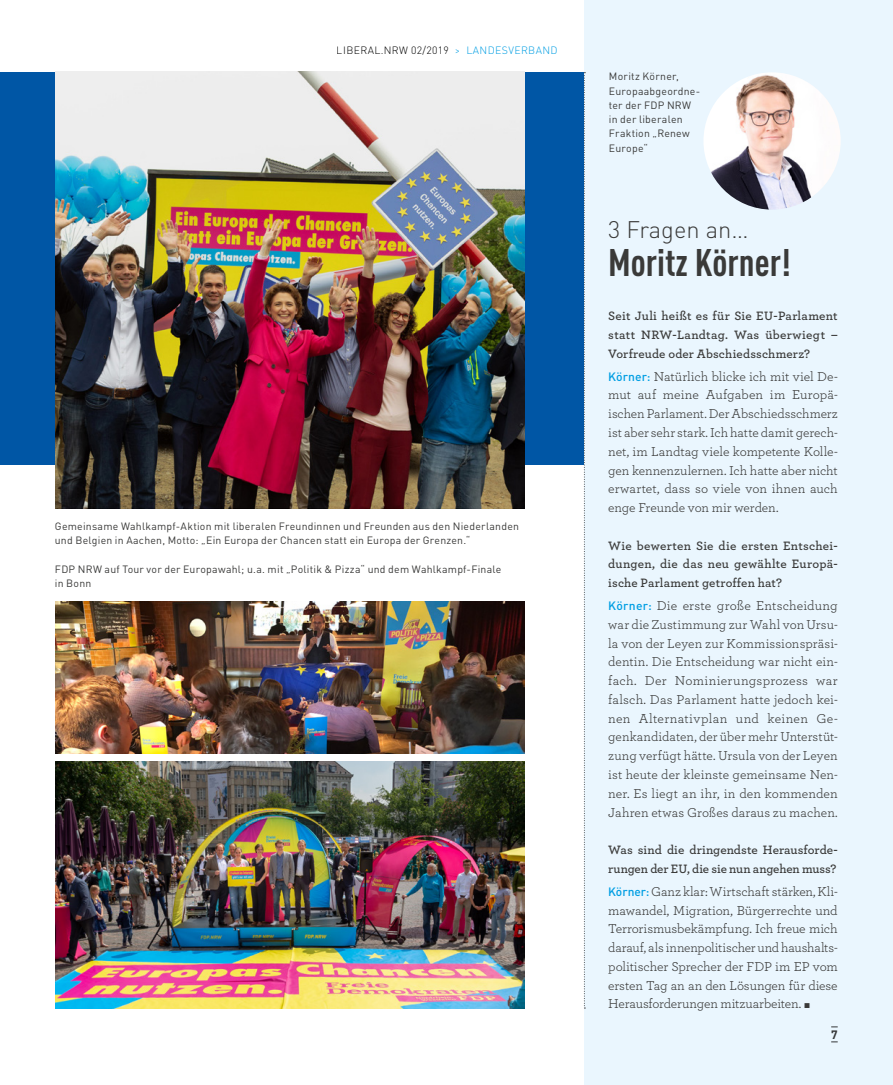
<style>
.page{position:relative;width:893px;height:1085px;background:#fff}
.page>*{position:absolute;margin:0;border:0;box-sizing:border-box;transform-origin:0 0}
.t1{font:700 condensed 37.95px "DIN Pro";color:#3a3a39}
.t2{font:300 23.7px "DIN Pro";color:#3a3a39}
.t3{font:13.5px/18.8px "Archer";color:#3a3a39;text-align:justify}
.t4{font:600 12.75px/18.8px "Archer";letter-spacing:.01em;color:#3a3a39;text-align:justify}
.t5{font:700 12px "DIN Pro";color:#3a3a39}
.t6{font:10.5px/14.2px "DIN Pro";letter-spacing:.02em;color:#3a3a39}
.t7{font:300 10.5px "DIN Pro";letter-spacing:.035em;color:#000}
.s1{color:#009ee3}
.s2{font-family:"DIN Pro";font-weight:500;font-size:12px;color:#009ee3}
</style>
<div class="page">
<div style="left:0;top:72px;width:837px;height:393px;background:#0056a5"></div>
<div style="left:585px;top:0;width:308px;height:1084px;background:#eaf6fe"></div>
<img style="left:56px;top:761px;width:468px;height:247px">
<img style="left:703px;top:72px;width:138px;height:137px;border-radius:69px">
<img style="left:56px;top:72px;width:468px;height:436px">
<svg style="left:584px;top:72px;width:1px;height:936px"></svg>
<img style="left:56px;top:601px;width:468px;height:152px">
<p class="t7" style="left:337px;top:43px;width:222px">LIBERAL.NRW 02/2019 <span class="s1">&gt; LANDESVERBAND</span></p>
<p class="t6" style="left:55px;top:518px;width:466px">Gemeinsame Wahlkampf-Aktion mit liberalen Freundinnen und Freunden aus den Niederlanden und Belgien in Aachen, Motto: „Ein Europa der Chancen statt ein Europa der Grenzen.“</p>
<p class="t6" style="left:55px;top:561px;width:448px">FDP NRW auf Tour vor der Europawahl; u.a. mit „Politik &amp; Pizza“ und dem Wahlkampf-Finale in Bonn</p>
<p class="t6" style="left:609px;top:69px;width:93px">Moritz Körner,<br>Europaabgeordne&shy;ter der FDP NRW in der liberalen<br>Fraktion „Renew<br>Europe“</p>
<h2 class="t2" style="left:608px;top:214px;width:142px">3 FRAGEN AN…</h2>
<h1 class="t1" style="left:608px;top:235px;width:184px">Moritz Körner!</h1>
<p class="t4" style="left:608px;top:306px;width:231px">Seit Juli heißt es für Sie EU-Parlament statt NRW-Landtag. Was überwiegt – Vorfreude oder Abschiedsschmerz?</p>
<p class="t3" style="left:608px;top:366px;width:231px"><span class="s2">Körner:</span> Natürlich blicke ich mit viel De&shy;mut auf meine Aufgaben im Europä&shy;ischen Parlament. Der Abschiedsschmerz ist aber sehr stark. Ich hatte damit gerech&shy;net, im Landtag viele kompetente Kolle&shy;gen kennenzulernen. Ich hatte aber nicht erwartet, dass so viele von ihnen auch enge Freunde von mir werden.</p>
<p class="t4" style="left:608px;top:535px;width:231px">Wie bewerten Sie die ersten Entschei&shy;dungen, die das neu gewählte Europä&shy;ische Parlament getroffen hat?</p>
<p class="t3" style="left:608px;top:595px;width:231px"><span class="s2">Körner:</span> Die erste große Entscheidung war die Zustimmung zur Wahl von Ursu&shy;la von der Leyen zur Kommissionspräsi&shy;dentin. Die Entscheidung war nicht ein&shy;fach. Der Nominierungsprozess war falsch. Das Parlament hatte jedoch kei&shy;nen Alternativplan und keinen Ge&shy;genkandidaten, der über mehr Unterstüt&shy;zung verfügt hätte. Ursula von der Leyen ist heute der kleinste gemeinsame Nen&shy;ner. Es liegt an ihr, in den kommenden Jahren etwas Großes daraus zu machen.</p>
<p class="t4" style="left:608px;top:839px;width:231px">Was sind die dringendste Herausforde&shy;rungen der EU, die sie nun angehen muss?</p>
<p class="t3" style="left:608px;top:881px;width:231px"><span class="s2">Körner:</span> Ganz klar: Wirtschaft stärken, Kli&shy;mawandel, Migration, Bürgerrechte und Terrorismusbekämpfung. Ich freue mich darauf, als innenpolitischer und haushalts&shy;politischer Sprecher der FDP im EP vom ersten Tag an an den Lösungen für diese Herausforderungen mitzuarbeiten.</p>
<p class="t5" style="left:831px;top:1026px;width:8px">7</p>
</div>
